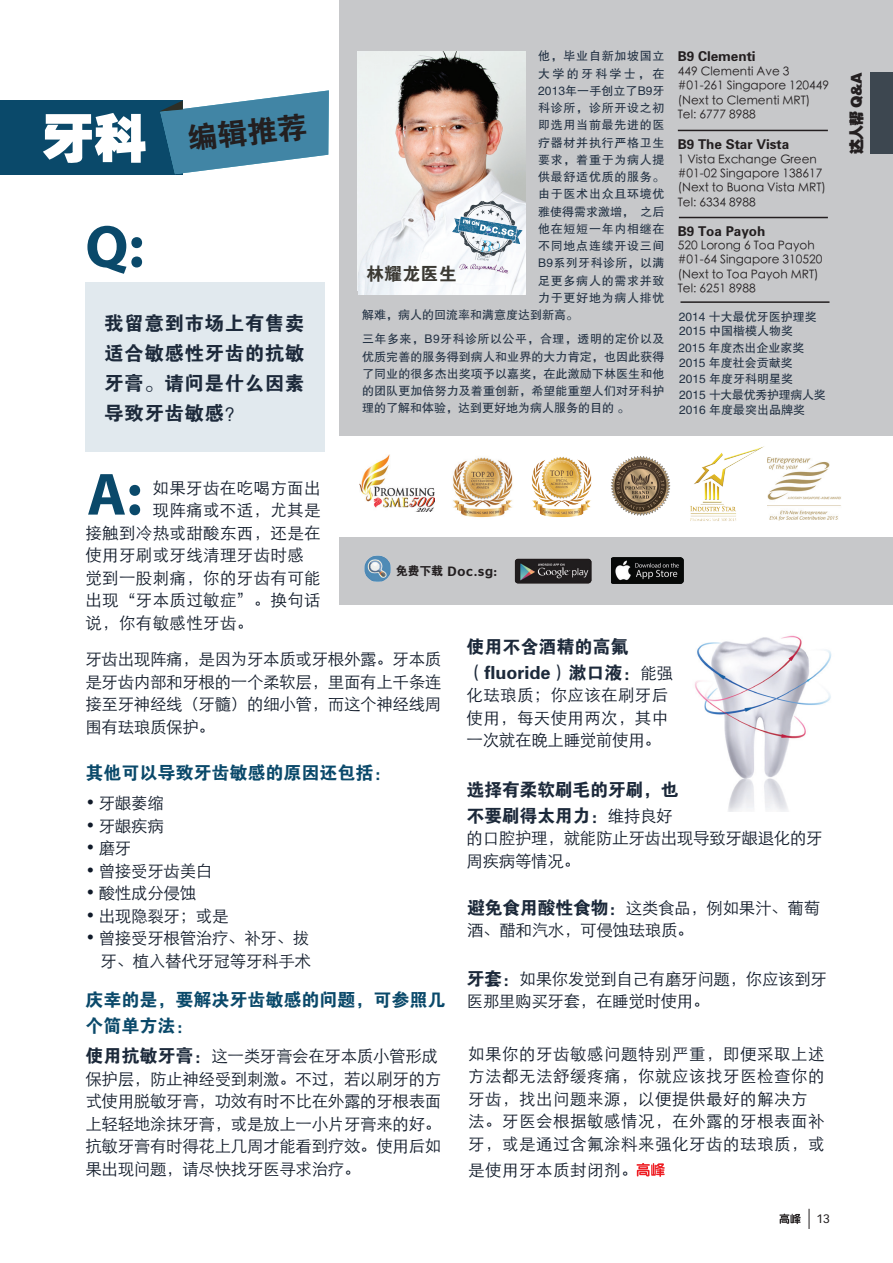
<style>
.page{position:relative;width:893px;height:1263px;background:#fff}
.page>*{position:absolute;margin:0;border:0;box-sizing:border-box;transform-origin:0 0}
.t1{font:700 60px "Myriad Pro";color:#0a496a}
.t2{font:52.5px "FZCCHJW GB1 0";color:#fff}
.t3{font:30px "FZDHTJW GB1 0";color:#231f20}
.t4{font:19.5px/30px "FZDHTJW GB1 0";letter-spacing:.03em;color:#1c293a;text-align:justify}
.t5{font:18px/25.5px "FZDHTJW GB1 0";color:#0a496a}
.t6{font:18px/25.5px "FZDHTJW GB1 0";color:#1c293a}
.t7{font:18px/25.5px "FZDHTJW GB1 0";letter-spacing:-.02em;color:#1c293a}
.t8{font:18px "FZDHTJW GB1 0";letter-spacing:.01em;color:#3c3a34}
.t9{font:16.5px/22.5px "ST Xihei";letter-spacing:-.02em;color:#0f1928}
.t10{font:16.5px/22.5px "ST Xihei";letter-spacing:.03em;color:#0f1928}
.t11{font:16.5px "ST Xihei";letter-spacing:.02em;color:#0f1928}
.t12{font:15px "FZCCHJW GB1 0";color:#231f20}
.t13{font:13.5px "FZDHTJW GB1 0";color:#231f20}
.t14{font:500 13.5px "Stag Sans";color:#231f20}
.t15{font:12px/17.2px "FZHTJW GB1 0";letter-spacing:.01em;color:#223143}
.t16{font:12px/14.4px "ST Xihei";color:#231f20}
.t17{font:12px "FZHTJW GB1 0";letter-spacing:.06em;color:#223143}
.t18{font:12px "FZHTJW GB1 0";letter-spacing:.03em;color:#223143}
.t19{font:12px "FZHTJW GB1 0";letter-spacing:.19em;color:#223143}
.t20{font:12px "Vectora LH";color:#231f20}
.s1{font-family:"FZDHTJW GB1 0";font-weight:400;font-size:12px}
.s2{font-family:"ST Xihei";font-size:16.5px;color:#0f1928}
.s3{font-family:"FZDHTJW GB1 0";font-size:18px;color:#1c293a}
</style>
<div class="page">
<svg style="left:779px;top:1214px;width:22px;height:10px"></svg>
<svg style="left:809px;top:1209px;width:1px;height:20px"></svg>
<div style="left:339px;top:0;width:554px;height:604px;background:#c7c8ca"></div>
<div style="left:85px;top:282px;width:240px;height:170px;background:#e1e9ee"></div>
<svg style="left:636px;top:1163px;width:29px;height:14px"></svg>
<div style="left:0;top:100px;width:183px;height:75px;background:#0a496a"></div>
<svg style="left:160px;top:90px;width:169px;height:84px"></svg>
<div style="left:330px;top:436px;width:563px;height:100px;background:#fff"></div>
<img style="left:453px;top:457px;width:60px;height:61px">
<img style="left:360px;top:455px;width:75px;height:56px">
<hr style="left:679px;top:217px;width:149px;height:1px;background:#231f20">
<hr style="left:680px;top:301px;width:149px;height:2px;background:#231f20">
<hr style="left:678px;top:130px;width:150px;height:1px;background:#231f20">
<img style="left:690px;top:446px;width:78px;height:75px">
<img style="left:532px;top:456px;width:60px;height:62px">
<img style="left:358px;top:52px;width:167px;height:242px">
<img style="left:451px;top:199px;width:72px;height:58px">
<svg style="left:463px;top:219px;width:51px;height:21px"></svg>
<img style="left:514px;top:558px;width:78px;height:26px">
<img style="left:611px;top:557px;width:73px;height:26px">
<img style="left:364px;top:555px;width:27px;height:27px">
<svg style="left:88px;top:474px;width:52px;height:41px"></svg>
<img style="left:768px;top:457px;width:73px;height:63px">
<img style="left:611px;top:456px;width:60px;height:60px">
<img style="left:694px;top:635px;width:138px;height:176px">
<div style="left:870px;top:72px;width:23px;height:82px;background:#3d4750"></div>
<h2 class="t2" style="left:41px;top:110px;width:107px">牙科</h2>
<h3 class="t3" style="left:186px;top:123px;width:121px;rotate:-6deg">编辑推荐</h3>
<h1 class="t1" style="left:85px;top:207px;width:60px">Q:</h1>
<p class="t4" style="left:104px;top:309px;width:202px">我留意到市场上有售卖适合敏感性牙齿的抗敏牙膏。请问是什么因素导致牙齿敏感？</p>
<p class="t17" style="left:538px;top:50px;width:128px">他，毕业自新加坡国立</p>
<p class="t19" style="left:538px;top:67px;width:128px">大学的牙科学士，在</p>
<p class="t15" style="left:538px;top:82px;width:128px">2013年一手创立了B9牙</p>
<p class="t17" style="left:538px;top:101px;width:128px">科诊所，诊所开设之初</p>
<p class="t17" style="left:538px;top:119px;width:128px">即选用当前最先进的医</p>
<p class="t17" style="left:538px;top:136px;width:128px">疗器材并执行严格卫生</p>
<p class="t17" style="left:538px;top:153px;width:128px">要求，着重于为病人提</p>
<p class="t17" style="left:538px;top:170px;width:128px">供最舒适优质的服务。</p>
<p class="t17" style="left:538px;top:187px;width:128px">由于医术出众且环境优</p>
<p class="t15" style="left:538px;top:203px;width:128px">雅使得需求激增， 之后</p>
<p class="t17" style="left:538px;top:222px;width:128px">他在短短一年内相继在</p>
<p class="t17" style="left:538px;top:239px;width:128px">不同地点连续开设三间</p>
<p class="t18" style="left:538px;top:256px;width:128px">B9系列牙科诊所，以满</p>
<p class="t17" style="left:538px;top:274px;width:128px">足更多病人的需求并致</p>
<p class="t17" style="left:538px;top:291px;width:128px">力于更好地为病人排忧</p>
<p class="t15" style="left:362px;top:307px;width:217px">解难，病人的回流率和满意度达到新高。</p>
<p class="t8" style="left:366px;top:264px;width:92px">林耀龙医生</p>
<p class="t15" style="left:362px;top:331px;width:304px;text-align:justify">三年多来，B9牙科诊所以公平，合理，透明的定价以及优质完善的服务得到病人和业界的大力肯定，也因此获得了同业的很多杰出奖项予以嘉奖，在此激励下林医生和他的团队更加倍努力及着重创新，希望能重塑人们对牙科护理的了解和体验，达到更好地为病人服务的目的 。</p>
<p class="t13" style="left:678px;top:49px;width:79px">B9 Clementi</p>
<p class="t16" style="left:678px;top:64px;width:153px">449 Clementi Ave 3 #01-261 Singapore 120449 (Next to Clementi MRT)<br>Tel: 6777 8988</p>
<p class="t13" style="left:678px;top:137px;width:113px">B9 The Star Vista</p>
<p class="t16" style="left:678px;top:152px;width:150px">1 Vista Exchange Green #01-02 Singapore 138617 (Next to Buona Vista MRT)<br>Tel: 6334 8988</p>
<p class="t13" style="left:678px;top:224px;width:89px">B9 Toa Payoh</p>
<p class="t16" style="left:678px;top:239px;width:146px">520 Lorong 6 Toa Payoh #01-64 Singapore 310520 (Next to Toa Payoh MRT)<br>Tel: 6251 8988</p>
<p class="t15" style="left:679px;top:308px;width:139px">2014 十大最优牙医护理奖</p>
<p class="t15" style="left:679px;top:323px;width:115px">2015 中国楷模人物奖</p>
<p class="t15" style="left:678px;top:340px;width:149px;line-height:15.6px">2015 年度杰出企业家奖<br>2015 年度社会贡献奖<br>2015 年度牙科明星奖<br>2015 十大最优秀护理病人奖</p>
<p class="t15" style="left:679px;top:401px;width:127px">2016 年度最突出品牌奖</p>
<p class="t12" style="left:848px;top:154px;width:84px;rotate:-90deg">达人帮 Q&amp;A</p>
<p class="t11" style="left:153px;top:479px;width:169px">如果牙齿在吃喝方面出</p>
<p class="t11" style="left:153px;top:502px;width:169px">现阵痛或不适，尤其是</p>
<p class="t11" style="left:85px;top:524px;width:237px">接触到冷热或甜酸东西，还是在</p>
<p class="t11" style="left:85px;top:547px;width:220px">使用牙刷或牙线清理牙齿时感</p>
<p class="t11" style="left:85px;top:569px;width:237px">觉到一股刺痛，你的牙齿有可能</p>
<p class="t11" style="left:85px;top:592px;width:237px">出现“牙本质过敏症”。换句话</p>
<p class="t11" style="left:85px;top:614px;width:169px">说，你有敏感性牙齿。</p>
<p class="t9" style="left:85px;top:648px;width:358px;text-align:justify">牙齿出现阵痛，是因为牙本质或牙根外露。牙本质是牙齿内部和牙根的一个柔软层，里面有上千条连接至牙神经线（牙髓）的细小管，而这个神经线周围有珐琅质保护。</p>
<p class="t14" style="left:396px;top:563px;width:103px"><span class="s1">免费下载</span> Doc.sg:</p>
<p class="t6" style="left:467px;top:635px;width:208px">使用不含酒精的高氟（fluoride）漱口液：<span class="s2">能强</span></p>
<p class="t9" style="left:467px;top:684px;width:203px;text-align:justify">化珐琅质；你应该在刷牙后使用，每天使用两次，其中一次就在晚上睡觉前使用。</p>
<p class="t7" style="left:467px;top:778px;width:214px">选择有柔软刷毛的牙刷，也不要刷得太用力：<span class="s2">维持良好</span></p>
<p class="t9" style="left:467px;top:827px;width:358px">的口腔护理，就能防止牙齿出现导致牙龈退化的牙周疾病等情况。</p>
<p class="t9" style="left:467px;top:896px;width:355px"><span class="s3">避免食用酸性食物：</span>这类食品，例如果汁、葡萄酒、醋和汽水，可侵蚀珐琅质。</p>
<p class="t9" style="left:467px;top:968px;width:362px"><span class="s3">牙套：</span>如果你发觉到自己有磨牙问题，你应该到牙医那里购买牙套，在睡觉时使用。</p>
<p class="t10" style="left:468px;top:1043px;width:358px">如果你的牙齿敏感问题特别严重，即便采取上述方法都无法舒缓疼痛，你就应该找牙医检查你的牙齿，找出问题来源，以便提供最好的解决方法。牙医会根据敏感情况，在外露的牙根表面补牙，或是通过含氟涂料来强化牙齿的珐琅质，或</p>
<p class="t10" style="left:468px;top:1158px;width:171px">是使用牙本质封闭剂。</p>
<p class="t5" style="left:85px;top:761px;width:308px">其他可以导致牙齿敏感的原因还包括：</p>
<p class="t9" style="left:85px;top:792px;width:80px">• 牙龈萎缩</p>
<p class="t9" style="left:85px;top:814px;width:80px">• 牙龈疾病</p>
<p class="t9" style="left:85px;top:837px;width:48px">• 磨牙</p>
<p class="t9" style="left:85px;top:859px;width:128px">• 曾接受牙齿美白</p>
<p class="t9" style="left:85px;top:882px;width:112px">• 酸性成分侵蚀</p>
<p class="t9" style="left:85px;top:904px;width:145px">• 出现隐裂牙；或是</p>
<p class="t9" style="left:85px;top:927px;width:227px;text-align:right">• 曾接受牙根管治疗、补牙、拔牙、植入替代牙冠等牙科手术</p>
<p class="t5" style="left:85px;top:988px;width:362px">庆幸的是，要解决牙齿敏感的问题，可参照几个简单方法：</p>
<p class="t9" style="left:85px;top:1045px;width:358px"><span class="s3">使用抗敏牙膏：</span>这一类牙膏会在牙本质小管形成保护层，防止神经受到刺激。不过，若以刷牙的方式使用脱敏牙膏，功效有时不比在外露的牙根表面上轻轻地涂抹牙膏，或是放上一小片牙膏来的好。抗敏牙膏有时得花上几周才能看到疗效。使用后如果出现问题，请尽快找牙医寻求治疗。</p>
<p class="t20" style="left:816px;top:1212px;width:15px">13</p>
</div>
